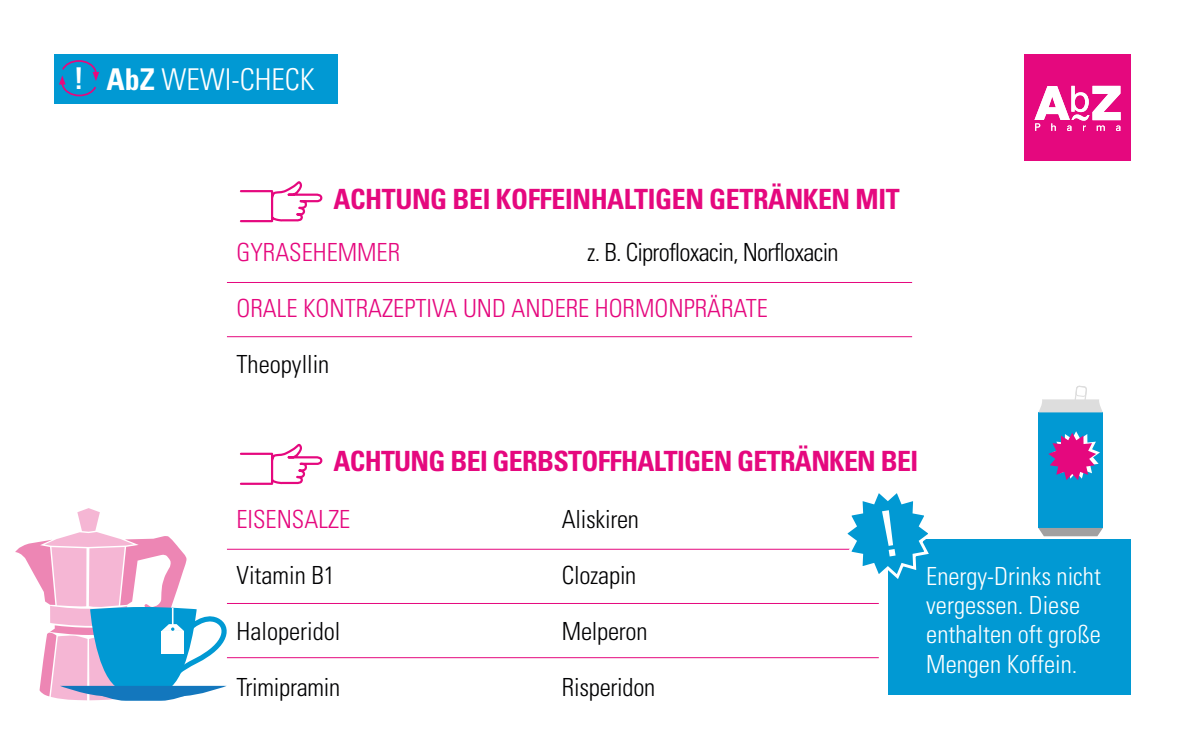
<style>
.page{position:relative;width:1185px;height:756px;background:#fff}
.page>*{position:absolute;margin:0;border:0;box-sizing:border-box;transform-origin:0 0}
.t1{font:300 condensed 30px "Univers LT Std";color:#fff}
.t2{font:700 condensed 27.9px "Univers LT Std";letter-spacing:-.025em;color:#e5087e}
.t3{font:300 condensed 24.9px "Univers LT Std";letter-spacing:-.01em;color:#020203}
.t4{font:300 condensed 24.9px/29.4px "Univers LT Std";color:#fff}
.t5{font:300 condensed 24.9px "Univers LT Std";color:#e5087e}
.t6{font:300 condensed 24.9px "Univers LT Std";letter-spacing:-.03em;color:#020203}
.s1{font-weight:700}
</style>
<div class="page">
<hr style="left:227px;top:549px;width:685px;height:1px;background:#e5087e">
<hr style="left:227px;top:603px;width:652px;height:1px;background:#e5087e">
<hr style="left:227px;top:657px;width:652px;height:1px;background:#e5087e">
<svg style="left:239px;top:181px;width:84px;height:42px"></svg>
<svg style="left:240px;top:443px;width:83px;height:42px"></svg>
<hr style="left:227px;top:282px;width:685px;height:1px;background:#e5087e">
<hr style="left:227px;top:336px;width:685px;height:1px;background:#e5087e">
<div style="left:888px;top:540px;width:243px;height:155px;background:#0199d3"></div>
<div style="left:1038px;top:412px;width:65px;height:116px;background:#0199d3"></div>
<svg style="left:1038px;top:528px;width:65px;height:8px"></svg>
<svg style="left:1038px;top:385px;width:65px;height:28px"></svg>
<svg style="left:1048px;top:431px;width:52px;height:49px"></svg>
<div style="left:54px;top:54px;width:283px;height:49px;background:#0199d3"></div>
<svg style="left:59px;top:60px;width:40px;height:37px"></svg>
<div style="left:1025px;top:54px;width:106px;height:106px;background:#e5087e"></div>
<svg style="left:1034px;top:86px;width:87px;height:45px"></svg>
<svg style="left:15px;top:508px;width:221px;height:193px"></svg>
<svg style="left:840px;top:493px;width:96px;height:86px"></svg>
<p class="t1" style="left:74px;top:62px;width:243px"><span class="s1">! AbZ</span> WEWI-CHECK</p>
<p class="t2" style="left:334px;top:181px;width:568px">ACHTUNG BEI KOFFEINHALTIGEN GETRÄNKEN MIT</p>
<p class="t5" style="left:237px;top:238px;width:165px">GYRASEHEMMER</p>
<p class="t5" style="left:237px;top:293px;width:533px">ORALE KONTRAZEPTIVA UND ANDERE HORMONPRÄRATE</p>
<p class="t3" style="left:237px;top:349px;width:94px">Theopyllin</p>
<p class="t6" style="left:587px;top:238px;width:253px">z. B. Ciprofloxacin, Norfloxacin</p>
<p class="t2" style="left:334px;top:444px;width:586px">ACHTUNG BEI GERBSTOFFHALTIGEN GETRÄNKEN BEI</p>
<p class="t5" style="left:237px;top:504px;width:115px">EISENSALZE</p>
<p class="t3" style="left:237px;top:560px;width:100px">Vitamin B1</p>
<p class="t3" style="left:237px;top:616px;width:105px">Haloperidol</p>
<p class="t3" style="left:237px;top:672px;width:105px">Trimipramin</p>
<p class="t3" style="left:562px;top:504px;width:79px">Aliskiren</p>
<p class="t3" style="left:562px;top:560px;width:76px">Clozapin</p>
<p class="t3" style="left:562px;top:616px;width:87px">Melperon</p>
<p class="t3" style="left:562px;top:672px;width:95px">Risperidon</p>
<p class="t4" style="left:926px;top:561px;width:176px">Energy-Drinks nicht vergessen. Diese enthalten oft große<br>Mengen Koffein.</p>
</div>
